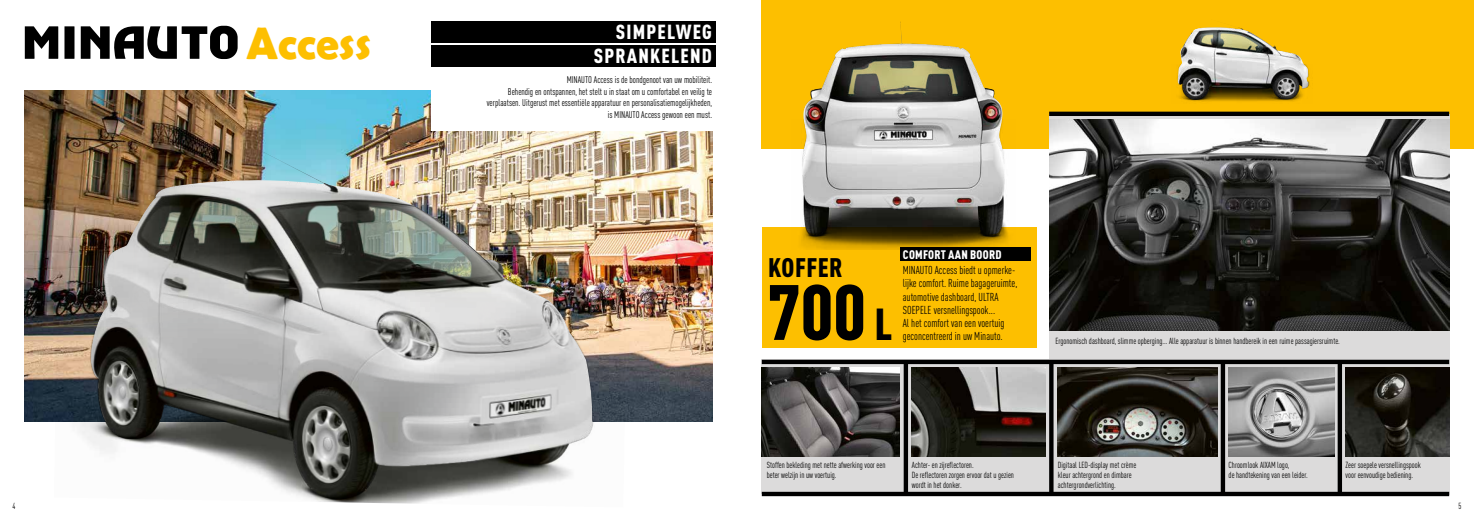
<style>
.page{position:relative;width:1474px;height:521px;background:#fff}
.page>*{position:absolute;margin:0;border:0;box-sizing:border-box;transform-origin:0 0}
.t1{font:900 condensed 77px "DIN Pro";color:#000}
.t2{font:700 45.5px "Berlin Sans FB Demi";color:#fdbf00}
.t3{font:900 condensed 26.51px "DIN Pro";letter-spacing:.02em;color:#000}
.t4{font:900 condensed 20.12px "DIN Pro";letter-spacing:.06em;color:#fff}
.t5{font:900 condensed 12.25px "DIN Pro";letter-spacing:.02em;color:#fff}
.t6{font:condensed 11.38px/13.1px "DIN Pro";color:#000;scale:.95 1}
.t7{font:condensed 9.62px/11.4px "DIN Pro";color:#000;text-align:right;scale:.95 1}
.t8{font:condensed 8.75px/10.1px "DIN Pro";color:#000;scale:.95 1}
.s1{font-size:44.19px}
</style>
<div class="page">
<img style="left:25px;top:90px;width:687px;height:332px">
<div style="left:761px;top:228px;width:275px;height:120px;background:#fdbf00"></div>
<div style="left:761px;top:360px;width:688px;height:134px;background:#dcdbdb"></div>
<div style="left:761px;top:0;width:712px;height:149px;background:#fdbf00"></div>
<div style="left:1049px;top:114px;width:400px;height:380px;background:#dcdbdb"></div>
<img style="left:54px;top:327px;width:572px;height:177px">
<img style="left:90px;top:150px;width:503px;height:353px">
<img style="left:791px;top:174px;width:224px;height:75px">
<img style="left:802px;top:22px;width:202px;height:212px">
<img style="left:1187px;top:68px;width:123px;height:34px">
<img style="left:1177px;top:27px;width:131px;height:73px">
<img style="left:1049px;top:120px;width:400px;height:210px">
<img style="left:761px;top:368px;width:139px;height:88px">
<img style="left:1228px;top:368px;width:106px;height:88px">
<img style="left:911px;top:368px;width:134px;height:88px">
<img style="left:1345px;top:368px;width:104px;height:88px">
<img style="left:1057px;top:368px;width:160px;height:88px">
<hr style="left:761px;top:492px;width:688px;height:4px;background:#000">
<hr style="left:1049px;top:112px;width:400px;height:4px;background:#000">
<div style="left:1220px;top:362px;width:5px;height:132px;background:#000"></div>
<svg style="left:1337px;top:364px;width:4px;height:128px"></svg>
<hr style="left:761px;top:360px;width:688px;height:4px;background:#000">
<div style="left:903px;top:362px;width:5px;height:132px;background:#000"></div>
<svg style="left:1049px;top:364px;width:4px;height:128px"></svg>
<div style="left:431px;top:64px;width:293px;height:66px;background:#fff"></div>
<div style="left:431px;top:21px;width:285px;height:22px;background:#000"></div>
<div style="left:431px;top:45px;width:285px;height:22px;background:#000"></div>
<svg style="left:25px;top:26px;width:213px;height:33px"></svg>
<div style="left:900px;top:247px;width:131px;height:14px;background:#000"></div>
<h2 class="t2" style="left:246px;top:17px;width:126px">Access</h2>
<h3 class="t4" style="left:616px;top:16px;width:98px">SIMPELWEG</h3>
<h3 class="t4" style="left:594px;top:41px;width:120px">SPRANKELEND</h3>
<p class="t7" style="left:487px;top:74px;width:239px">MINAUTO Access is de bondgenoot van uw mobiliteit.<br>Behendig en ontspannen, het stelt u in staat om u comfortabel en veilig te verplaatsen. Uitgerust met essentiële apparatuur en personalisatiemogelijkheden, is MINAUTO Access gewoon een must.</p>
<h3 class="t3" style="left:768px;top:247px;width:76px">KOFFER</h3>
<h1 class="t1" style="left:768px;top:252px;width:126px">700 <span class="s1">L</span></h1>
<h3 class="t5" style="left:903px;top:245px;width:100px">COMFORT AAN BOORD</h3>
<h3 class="t6" style="left:902px;top:263px;width:122px">MINAUTO Access biedt u opmerke&shy;lijke comfort. Ruime bagageruimte, automotive dashboard, ULTRA<br>SOEPELE versnellingspook...<br>Al het comfort van een voertuig geconcentreerd in uw Minauto.</h3>
<p class="t8" style="left:1055px;top:335px;width:301px">Ergonomisch dashboard, slimme opberging... Alle apparatuur is binnen handbereik in een ruime passagiersruimte.</p>
<p class="t8" style="left:766px;top:459px;width:126px">Stoffen bekleding met nette afwerking voor een beter welzijn in uw voertuig.</p>
<p class="t8" style="left:1228px;top:459px;width:85px">Chroomlook AIXAM logo,<br>de handtekening van een leider.</p>
<p class="t8" style="left:1057px;top:459px;width:84px">Digitaal LED-display met crème kleur achtergrond en dimbare achtergrondverlichting.</p>
<p class="t8" style="left:1345px;top:459px;width:81px">Zeer soepele versnellingspook voor eenvoudige bediening.</p>
<p class="t8" style="left:911px;top:459px;width:109px">Achter- en zijreflectoren.<br>De reflectoren zorgen ervoor dat u gezien wordt in het donker.</p>
<p class="t8" style="left:12px;top:500px;width:5px">4</p>
<p class="t8" style="left:1458px;top:500px;width:5px">5</p>
</div>
